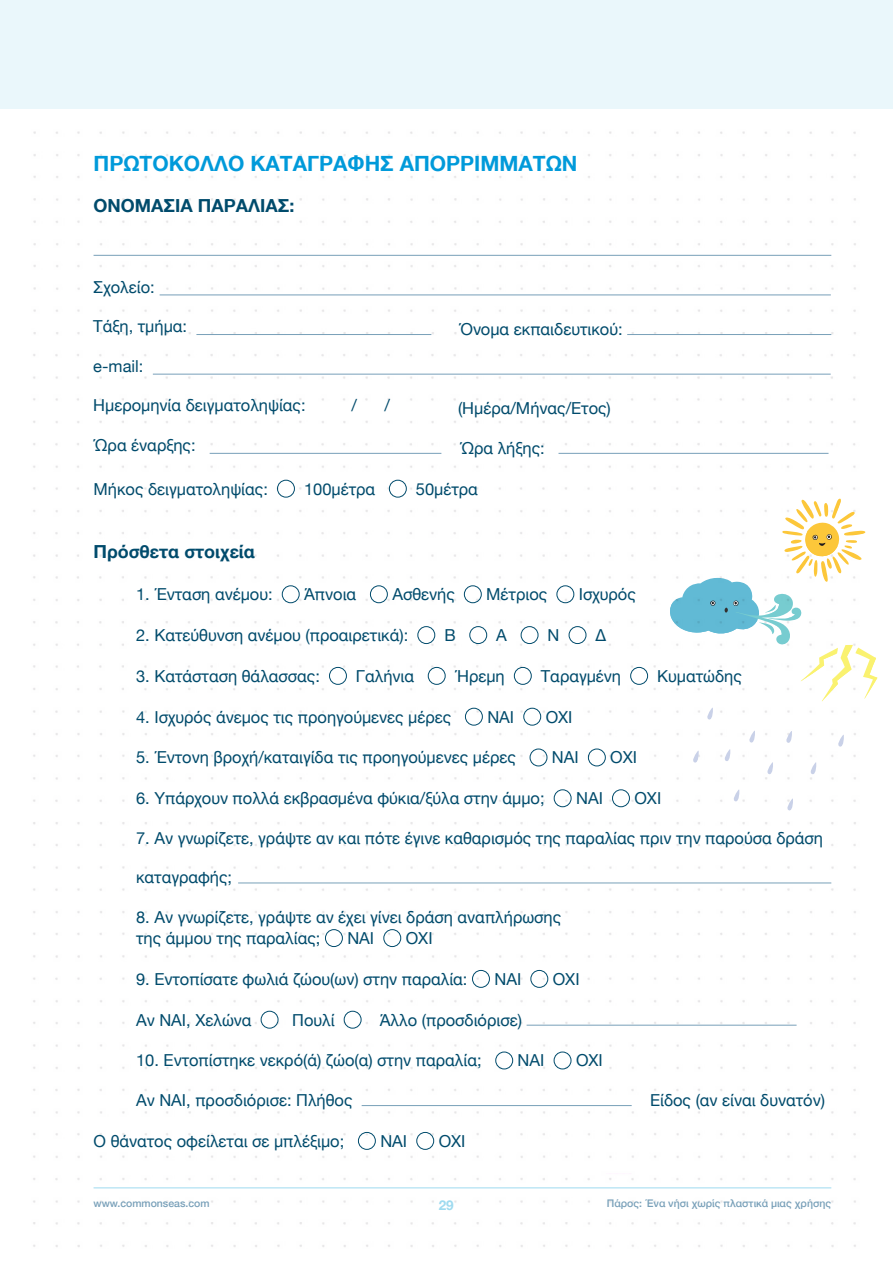
<style>
.page{position:relative;width:893px;height:1263px;background:#fff}
.page>*{position:absolute;margin:0;border:0;box-sizing:border-box;transform-origin:0 0}
.t1{font:700 21px "Helvetica Neue";color:#009ada}
.t2{font:700 18px "Helvetica Neue";color:#004b6c}
.t3{font:16.5px/21px "Helvetica Neue";color:#004b6c}
.t4{font:700 13.5px "Helvetica Neue";color:#9edbf0}
.t5{font:500 10.5px "Helvetica Neue";color:#78a0b9}
</style>
<div class="page">
<img style="left:0;top:108px;width:883px;height:1139px">
<div style="left:0;top:0;width:893px;height:108px;background:#eaf7fb"></div>
<hr style="left:94px;top:1187px;width:737px;height:1px;background:#9edbf0">
<hr style="left:94px;top:255px;width:737px;height:1px;background:#78a0b9">
<hr style="left:160px;top:295px;width:671px;height:1px;background:#78a0b9">
<hr style="left:196px;top:334px;width:235px;height:1px;background:#78a0b9">
<hr style="left:627px;top:334px;width:204px;height:1px;background:#78a0b9">
<hr style="left:153px;top:374px;width:678px;height:1px;background:#78a0b9">
<hr style="left:210px;top:453px;width:231px;height:1px;background:#78a0b9">
<hr style="left:558px;top:453px;width:270px;height:1px;background:#78a0b9">
<div style="left:277px;top:480px;width:18px;height:17px;border:1px solid #004b6c;border-radius:50%"></div>
<div style="left:389px;top:480px;width:18px;height:17px;border:1px solid #004b6c;border-radius:50%"></div>
<div style="left:282px;top:585px;width:18px;height:18px;border:1px solid #004b6c;border-radius:50%"></div>
<div style="left:370px;top:585px;width:18px;height:18px;border:1px solid #004b6c;border-radius:50%"></div>
<div style="left:464px;top:585px;width:18px;height:18px;border:1px solid #004b6c;border-radius:50%"></div>
<div style="left:556px;top:585px;width:18px;height:18px;border:1px solid #004b6c;border-radius:50%"></div>
<div style="left:417px;top:626px;width:18px;height:18px;border:1px solid #004b6c;border-radius:50%"></div>
<div style="left:469px;top:626px;width:18px;height:18px;border:1px solid #004b6c;border-radius:50%"></div>
<div style="left:521px;top:626px;width:17px;height:18px;border:1px solid #004b6c;border-radius:50%"></div>
<div style="left:569px;top:626px;width:17px;height:18px;border:1px solid #004b6c;border-radius:50%"></div>
<div style="left:329px;top:667px;width:18px;height:18px;border:1px solid #004b6c;border-radius:50%"></div>
<div style="left:428px;top:667px;width:18px;height:18px;border:1px solid #004b6c;border-radius:50%"></div>
<div style="left:514px;top:667px;width:18px;height:18px;border:1px solid #004b6c;border-radius:50%"></div>
<div style="left:630px;top:667px;width:18px;height:18px;border:1px solid #004b6c;border-radius:50%"></div>
<div style="left:465px;top:708px;width:18px;height:17px;border:1px solid #004b6c;border-radius:50%"></div>
<div style="left:523px;top:708px;width:18px;height:17px;border:1px solid #004b6c;border-radius:50%"></div>
<div style="left:530px;top:749px;width:17px;height:17px;border:1px solid #004b6c;border-radius:50%"></div>
<div style="left:588px;top:749px;width:18px;height:17px;border:1px solid #004b6c;border-radius:50%"></div>
<div style="left:554px;top:789px;width:17px;height:18px;border:1px solid #004b6c;border-radius:50%"></div>
<div style="left:612px;top:789px;width:18px;height:18px;border:1px solid #004b6c;border-radius:50%"></div>
<hr style="left:238px;top:882px;width:593px;height:1px;background:#78a0b9">
<div style="left:325px;top:929px;width:18px;height:18px;border:1px solid #004b6c;border-radius:50%"></div>
<div style="left:383px;top:929px;width:18px;height:18px;border:1px solid #004b6c;border-radius:50%"></div>
<div style="left:472px;top:970px;width:18px;height:18px;border:1px solid #004b6c;border-radius:50%"></div>
<div style="left:530px;top:970px;width:18px;height:18px;border:1px solid #004b6c;border-radius:50%"></div>
<div style="left:261px;top:1011px;width:17px;height:17px;border:1px solid #004b6c;border-radius:50%"></div>
<div style="left:344px;top:1011px;width:17px;height:17px;border:1px solid #004b6c;border-radius:50%"></div>
<hr style="left:527px;top:1025px;width:270px;height:1px;background:#78a0b9">
<div style="left:495px;top:1052px;width:18px;height:17px;border:1px solid #004b6c;border-radius:50%"></div>
<div style="left:554px;top:1052px;width:17px;height:17px;border:1px solid #004b6c;border-radius:50%"></div>
<hr style="left:362px;top:1105px;width:270px;height:1px;background:#78a0b9">
<div style="left:358px;top:1132px;width:18px;height:18px;border:1px solid #004b6c;border-radius:50%"></div>
<div style="left:416px;top:1132px;width:18px;height:18px;border:1px solid #004b6c;border-radius:50%"></div>
<svg style="left:705px;top:707px;width:8px;height:14px"></svg>
<svg style="left:747px;top:730px;width:8px;height:14px"></svg>
<svg style="left:722px;top:749px;width:9px;height:13px"></svg>
<svg style="left:691px;top:750px;width:8px;height:14px"></svg>
<svg style="left:731px;top:789px;width:9px;height:14px"></svg>
<svg style="left:765px;top:762px;width:8px;height:13px"></svg>
<svg style="left:784px;top:731px;width:8px;height:13px"></svg>
<svg style="left:785px;top:798px;width:8px;height:14px"></svg>
<svg style="left:808px;top:762px;width:9px;height:13px"></svg>
<svg style="left:836px;top:734px;width:8px;height:14px"></svg>
<svg style="left:669px;top:498px;width:208px;height:203px"></svg>
<p class="t1" style="left:94px;top:151px;width:485px">ΠΡΩΤΟΚΟΛΛΟ ΚΑΤΑΓΡΑΦΗΣ ΑΠΟΡΡΙΜΜΑΤΩΝ</p>
<p class="t2" style="left:94px;top:195px;width:202px">ΟΝΟΜΑΣΙΑ ΠΑΡΑΛΙΑΣ:</p>
<p class="t3" style="left:93px;top:276px;width:63px">Σχολείο:</p>
<p class="t3" style="left:93px;top:316px;width:95px">Τάξη, τμήμα:</p>
<p class="t3" style="left:93px;top:355px;width:52px">e-mail:</p>
<p class="t3" style="left:93px;top:395px;width:214px">Ημερομηνία δειγματοληψίας:</p>
<p class="t3" style="left:352px;top:395px;width:7px">/</p>
<p class="t3" style="left:385px;top:395px;width:7px">/</p>
<p class="t3" style="left:93px;top:434px;width:104px">Ώρα έναρξης:</p>
<p class="t3" style="left:460px;top:437px;width:86px">Ώρα λήξης:</p>
<p class="t3" style="left:94px;top:478px;width:176px">Μήκος δειγματοληψίας:</p>
<p class="t3" style="left:304px;top:478px;width:73px">100μέτρα</p>
<p class="t3" style="left:416px;top:478px;width:64px">50μέτρα</p>
<p class="t3" style="left:459px;top:318px;width:165px">Όνομα εκπαιδευτικού:</p>
<p class="t3" style="left:458px;top:397px;width:154px">(Ημέρα/Μήνας/Ετος)</p>
<p class="t2" style="left:94px;top:540px;width:163px">Πρόσθετα στοιχεία</p>
<p class="t3" style="left:136px;top:583px;width:138px">1. Ένταση ανέμου:</p>
<p class="t3" style="left:304px;top:583px;width:54px">Άπνοια</p>
<p class="t3" style="left:392px;top:583px;width:64px">Ασθενής</p>
<p class="t3" style="left:486px;top:583px;width:63px">Μέτριος</p>
<p class="t3" style="left:579px;top:583px;width:59px">Ισχυρός</p>
<p class="t3" style="left:136px;top:624px;width:274px">2. Κατεύθυνση ανέμου (προαιρετικά):</p>
<p class="t3" style="left:444px;top:624px;width:13px">Β</p>
<p class="t3" style="left:496px;top:624px;width:12px">Α</p>
<p class="t3" style="left:548px;top:624px;width:13px">Ν</p>
<p class="t3" style="left:596px;top:624px;width:12px">Δ</p>
<p class="t3" style="left:136px;top:665px;width:185px">3. Κατάσταση θάλασσας:</p>
<p class="t3" style="left:356px;top:665px;width:60px">Γαλήνια</p>
<p class="t3" style="left:455px;top:665px;width:52px">Ήρεμη</p>
<p class="t3" style="left:541px;top:665px;width:82px">Ταραγμένη</p>
<p class="t3" style="left:657px;top:665px;width:86px">Κυματώδης</p>
<p class="t3" style="left:136px;top:706px;width:317px">4. Ισχυρός άνεμος τις προηγούμενες μέρες</p>
<p class="t3" style="left:487px;top:706px;width:28px">ΝΑΙ</p>
<p class="t3" style="left:546px;top:706px;width:28px">ΟΧΙ</p>
<p class="t3" style="left:136px;top:747px;width:381px">5. Έντονη βροχή/καταιγίδα τις προηγούμενες μέρες</p>
<p class="t3" style="left:552px;top:747px;width:28px">ΝΑΙ</p>
<p class="t3" style="left:610px;top:747px;width:28px">ΟΧΙ</p>
<p class="t3" style="left:136px;top:787px;width:410px">6. Υπάρχουν πολλά εκβρασμένα φύκια/ξύλα στην άμμο;</p>
<p class="t3" style="left:576px;top:787px;width:28px">ΝΑΙ</p>
<p class="t3" style="left:634px;top:787px;width:28px">ΟΧΙ</p>
<p class="t3" style="left:136px;top:827px;width:688px">7. Αν γνωρίζετε, γράψτε αν και πότε έγινε καθαρισμός της παραλίας πριν την παρούσα δράση</p>
<p class="t3" style="left:136px;top:867px;width:98px">καταγραφής;</p>
<p class="t3" style="left:136px;top:906px;width:427px">8. Αν γνωρίζετε, γράψτε αν έχει γίνει δράση αναπλήρωσης της άμμου της παραλίας;</p>
<p class="t3" style="left:347px;top:927px;width:28px">ΝΑΙ</p>
<p class="t3" style="left:406px;top:927px;width:28px">ΟΧΙ</p>
<p class="t3" style="left:136px;top:968px;width:333px">9. Εντοπίσατε φωλιά ζώου(ων) στην παραλία:</p>
<p class="t3" style="left:494px;top:968px;width:28px">ΝΑΙ</p>
<p class="t3" style="left:553px;top:968px;width:28px">ΟΧΙ</p>
<p class="t3" style="left:136px;top:1009px;width:117px">Αν ΝΑΙ, Χελώνα</p>
<p class="t3" style="left:292px;top:1009px;width:44px">Πουλί</p>
<p class="t3" style="left:380px;top:1009px;width:144px">Άλλο (προσδιόρισε)</p>
<p class="t3" style="left:136px;top:1050px;width:347px">10. Εντοπίστηκε νεκρό(ά) ζώο(α) στην παραλία;</p>
<p class="t3" style="left:518px;top:1050px;width:28px">ΝΑΙ</p>
<p class="t3" style="left:576px;top:1050px;width:28px">ΟΧΙ</p>
<p class="t3" style="left:136px;top:1089px;width:218px">Αν ΝΑΙ, προσδιόρισε: Πλήθος</p>
<p class="t3" style="left:650px;top:1089px;width:176px">Είδος (αν είναι δυνατόν)</p>
<p class="t3" style="left:94px;top:1130px;width:252px">Ο θάνατος οφείλεται σε μπλέξιμο;</p>
<p class="t3" style="left:380px;top:1130px;width:28px">ΝΑΙ</p>
<p class="t3" style="left:439px;top:1130px;width:28px">ΟΧΙ</p>
<p class="t5" style="left:94px;top:1197px;width:118px">www.commonseas.com</p>
<p class="t4" style="left:439px;top:1197px;width:17px">29</p>
<p class="t5" style="left:607px;top:1197px;width:226px">Πάρος: Ένα νήσι χωρίς πλαστικά μιας χρήσης</p>
</div>
